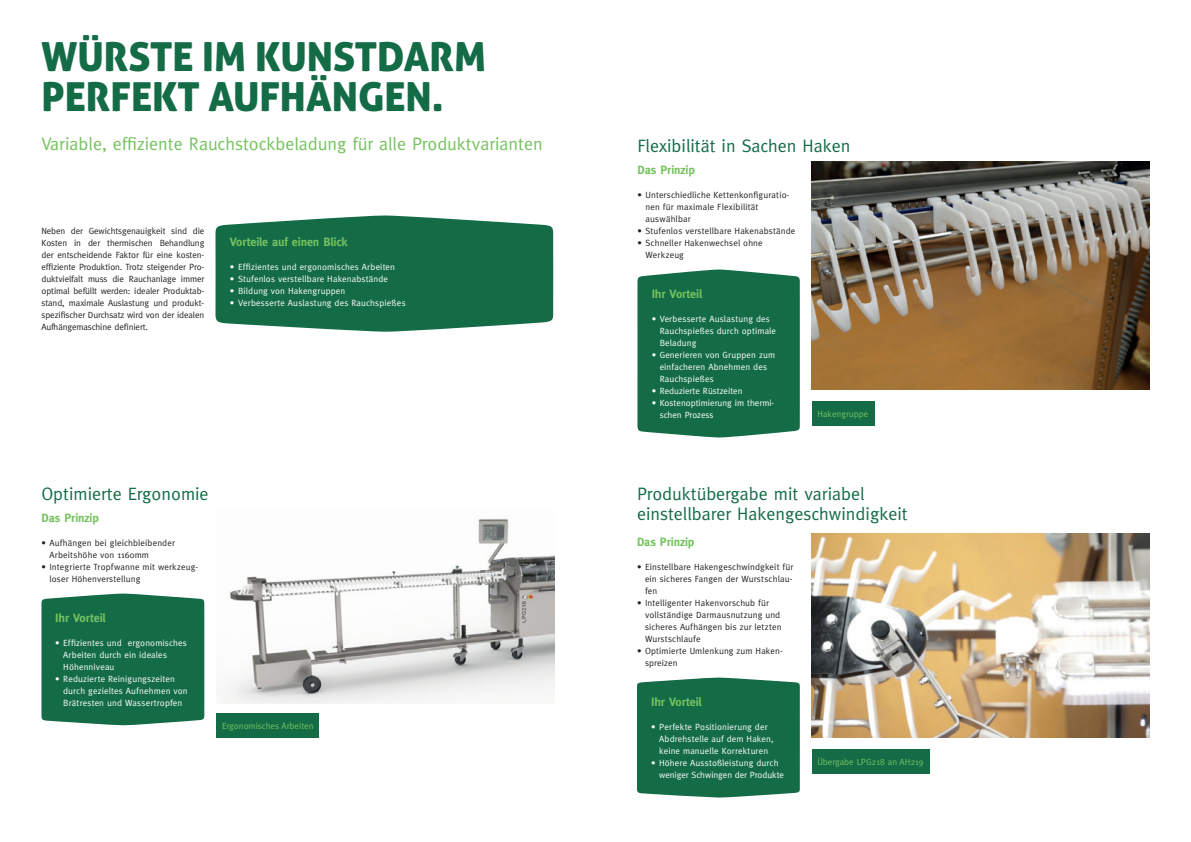
<style>
.page{position:relative;width:1191px;height:842px;background:#fff}
.page>*{position:absolute;margin:0;border:0;box-sizing:border-box;transform-origin:0 0}
.t1{font:40px/40px "Aller Display";color:#146c47}
.t2{font:18px/20px "Meta";color:#146c47}
.t3{font:18px "Meta";color:#75c25e}
.t4{font:700 12px "Meta";letter-spacing:-.005em;color:#75c25e}
.t5{font:9px/12px "Meta";letter-spacing:.015em;color:#231f20}
.t6{font:9px/12px "Meta";letter-spacing:.015em;color:#fff}
.t7{font:9px "Meta";color:#75c25e}
</style>
<div class="page">
<img style="left:224px;top:519px;width:330px;height:185px">
<svg style="left:215px;top:215px;width:338px;height:117px;background:#287856"></svg>
<div style="left:216px;top:713px;width:103px;height:24px;background:#146c47"></div>
<div style="left:41px;top:593px;width:163px;height:132px;background:#146c47"></div>
<div style="left:812px;top:401px;width:62px;height:24px;background:#146c47"></div>
<div style="left:637px;top:269px;width:163px;height:169px;background:#146c47"></div>
<img style="left:812px;top:161px;width:337px;height:228px">
<div style="left:812px;top:749px;width:117px;height:24px;background:#146c47"></div>
<div style="left:637px;top:677px;width:163px;height:121px;background:#146c47"></div>
<img style="left:812px;top:533px;width:337px;height:204px">
<h1 class="t1" style="left:41px;top:36px;width:446px">WÜRSTE IM KUNSTDARM<br>PERFEKT AUFHÄNGEN.</h1>
<h2 class="t3" style="left:41px;top:133px;width:503px">Variable, effiziente Rauchstockbeladung für alle Produktvarianten</h2>
<p class="t5" style="left:41px;top:224px;width:164px;text-align:justify">Neben der Gewichtsgenauigkeit sind die Kosten in der thermischen Behandlung der entscheidende Faktor für eine kosten&shy;effiziente Produktion. Trotz steigender Pro&shy;duktvielfalt muss die Rauchanlage immer optimal befüllt werden: idealer Produktab&shy;stand, maximale Auslastung und produkt&shy;spezifischer Durchsatz wird von der idealen Aufhängemaschine definiert.</p>
<h3 class="t4" style="left:230px;top:234px;width:119px">Vorteile auf einen Blick</h3>
<p class="t6" style="left:230px;top:260px;width:167px">• Effizientes und ergonomisches Arbeiten</p>
<p class="t6" style="left:230px;top:272px;width:160px">• Stufenlos verstellbare Hakenabstände</p>
<p class="t6" style="left:230px;top:284px;width:117px">• Bildung von Hakengruppen</p>
<p class="t6" style="left:230px;top:296px;width:177px">• Verbesserte Auslastung des Rauchspießes</p>
<h2 class="t2" style="left:41px;top:483px;width:169px">Optimierte Ergonomie</h2>
<h3 class="t4" style="left:41px;top:510px;width:59px">Das Prinzip</h3>
<p class="t5" style="left:49px;top:536px;width:127px;text-indent:-8px">• Aufhängen bei gleichbleibender<br>Arbeitshöhe von 1160mm</p>
<p class="t5" style="left:49px;top:560px;width:150px;text-indent:-8px">• Integrierte Tropfwanne mit werkzeug&shy;loser Höhenverstellung</p>
<h3 class="t4" style="left:55px;top:611px;width:52px">Ihr Vorteil</h3>
<p class="t6" style="left:63px;top:637px;width:125px;text-indent:-8px">• Effizientes und ergonomisches<br>Arbeiten durch ein ideales<br>Höhenniveau</p>
<p class="t6" style="left:63px;top:673px;width:126px;text-indent:-8px">• Reduzierte Reinigungszeiten durch gezieltes Aufnehmen von<br>Brätresten und Wassertropfen</p>
<p class="t7" style="left:222px;top:721px;width:93px">Ergonomisches Arbeiten</p>
<h2 class="t2" style="left:637px;top:135px;width:214px">Flexibilität in Sachen Haken</h2>
<h3 class="t4" style="left:637px;top:162px;width:59px">Das Prinzip</h3>
<p class="t5" style="left:645px;top:188px;width:146px;text-indent:-8px">• Unterschiedliche Kettenkonfiguratio&shy;nen für maximale Flexibilität auswählbar</p>
<p class="t5" style="left:637px;top:224px;width:159px">• Stufenlos verstellbare Hakenabstände</p>
<p class="t5" style="left:645px;top:236px;width:119px;text-indent:-8px">• Schneller Hakenwechsel ohne<br>Werkzeug</p>
<h3 class="t4" style="left:651px;top:287px;width:52px">Ihr Vorteil</h3>
<p class="t6" style="left:659px;top:313px;width:118px;text-indent:-8px">• Verbesserte Auslastung des<br>Rauchspießes durch optimale<br>Beladung</p>
<p class="t6" style="left:659px;top:349px;width:117px;text-indent:-8px">• Generieren von Gruppen zum einfacheren Abnehmen des<br>Rauchspießes</p>
<p class="t6" style="left:651px;top:385px;width:92px">• Reduzierte Rüstzeiten</p>
<p class="t6" style="left:659px;top:397px;width:116px;text-indent:-8px">• Kostenoptimierung im thermi&shy;schen Prozess</p>
<p class="t7" style="left:817px;top:409px;width:52px">Hakengruppe</p>
<h2 class="t2" style="left:637px;top:483px;width:272px">Produktübergabe mit variabel einstellbarer Hakengeschwindigkeit</h2>
<h3 class="t4" style="left:637px;top:534px;width:59px">Das Prinzip</h3>
<p class="t5" style="left:645px;top:560px;width:150px;text-align:justify;text-indent:-8px">• Einstellbare Hakengeschwindgkeit für ein sicheres Fangen der Wurstschlau&shy;fen</p>
<p class="t5" style="left:645px;top:596px;width:138px;text-indent:-8px">• Intelligenter Hakenvorschub für vollständige Darmausnutzung und sicheres Aufhängen bis zur letzten<br>Wurstschlaufe</p>
<p class="t5" style="left:645px;top:644px;width:139px;text-indent:-8px">• Optimierte Umlenkung zum Haken&shy;spreizen</p>
<h3 class="t4" style="left:651px;top:695px;width:52px">Ihr Vorteil</h3>
<p class="t6" style="left:659px;top:721px;width:116px;text-indent:-8px">• Perfekte Positionierung der<br>Abdrehstelle auf dem Haken, keine manuelle Korrekturen</p>
<p class="t6" style="left:659px;top:757px;width:126px;text-indent:-8px">• Höhere Ausstoßleistung durch weniger Schwingen der Produkte</p>
<p class="t7" style="left:817px;top:757px;width:108px">Übergabe LPG218 an AH219</p>
</div>
